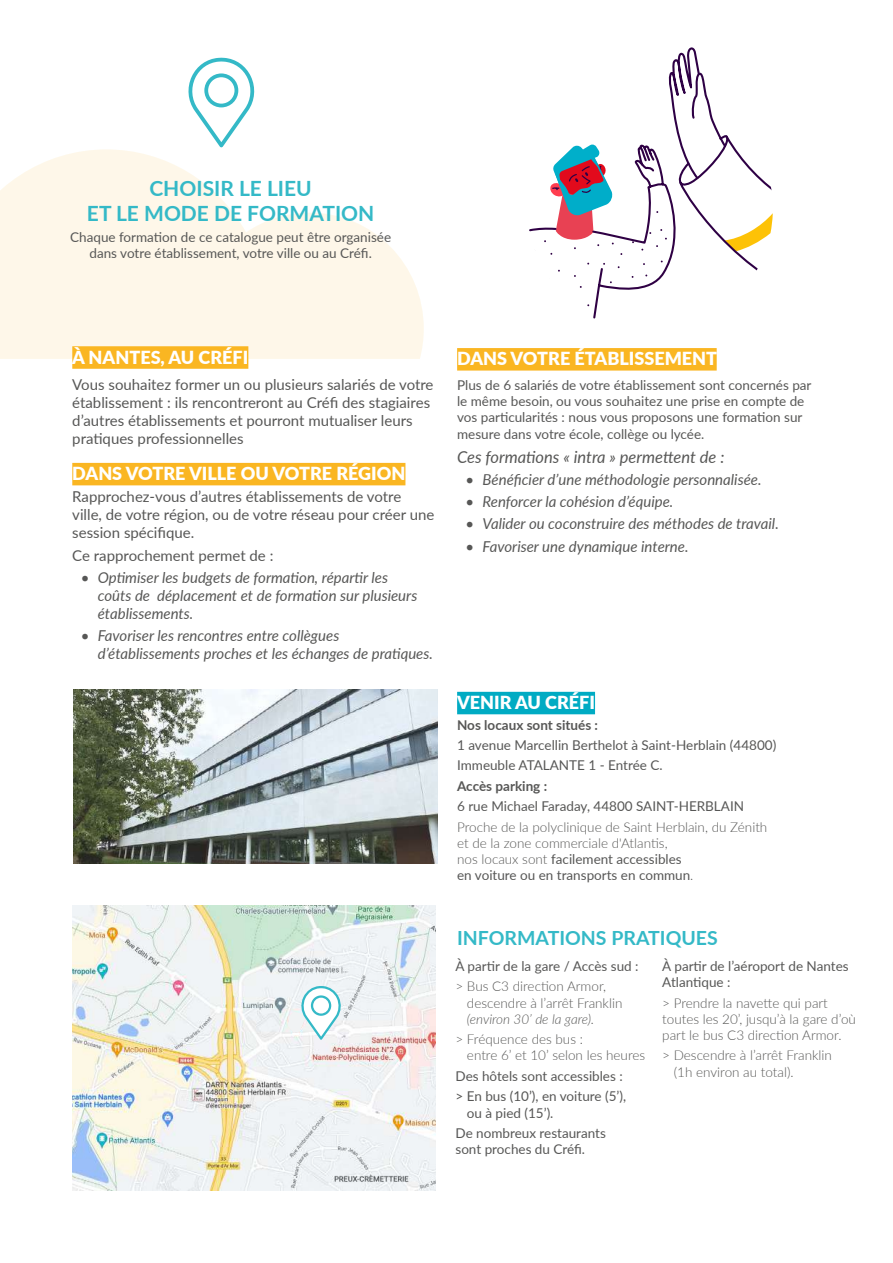
<style>
.page{position:relative;width:893px;height:1263px;background:#fff}
.page>*{position:absolute;margin:0;border:0;box-sizing:border-box;transform-origin:0 0}
.t1{font:700 21px/25.2px "Lato";color:#34b9c7;text-align:center}
.t2{font:700 19.5px "Lato";color:#34b9c7}
.t3{font:900 18px "Lato";color:#fff}
.t4{font:italic 16.5px "Lato";color:#575756}
.t5{font:italic 15px/18px "Lato";color:#575756}
.t6{font:15px/18px "Lato";color:#575756}
.t7{font:13.5px/16.2px "Lato";color:#575756}
.t8{font:300 13.5px/16.2px "Lato";color:#575756}
.t9{font:700 13.5px "Lato";color:#575756}
.t10{font:italic 300 13.5px "Lato";color:#575756}
.s1{font-weight:400}
</style>
<div class="page">
<svg style="left:0;top:149px;width:424px;height:210px;fill:#fef7e9"></svg>
<img style="left:72px;top:905px;width:364px;height:286px">
<div style="left:457px;top:692px;width:138px;height:22px;background:#00abc3"></div>
<div style="left:457px;top:348px;width:260px;height:23px;background:#fab622"></div>
<svg style="left:188px;top:58px;width:67px;height:89px"></svg>
<img style="left:74px;top:690px;width:363px;height:174px">
<svg style="left:288px;top:986px;width:54px;height:54px"></svg>
<div style="left:72px;top:346px;width:176px;height:23px;background:#fab622"></div>
<div style="left:72px;top:463px;width:333px;height:22px;background:#fab622"></div>
<svg style="left:529px;top:47px;width:244px;height:272px"></svg>
<h1 class="t1" style="left:87px;top:175px;width:289px">CHOISIR LE LIEU<br>ET LE MODE DE FORMATION</h1>
<p class="t7" style="left:70px;top:228px;width:322px;text-align:center">Chaque formation de ce catalogue peut être organisée dans votre établissement, votre ville ou au Créfi.</p>
<h3 class="t3" style="left:72px;top:343px;width:178px">À NANTES, AU CRÉFI</h3>
<p class="t6" style="left:72px;top:375px;width:363px">Vous souhaitez former un ou plusieurs salariés de votre établissement : ils rencontreront au Créfi des stagiaires d’autres établissements et pourront mutualiser leurs pratiques professionnelles</p>
<h3 class="t3" style="left:72px;top:460px;width:335px">DANS VOTRE VILLE OU VOTRE RÉGION</h3>
<p class="t6" style="left:72px;top:487px;width:364px">Rapprochez-vous d’autres établissements de votre ville, de votre région, ou de votre réseau pour créer une session spécifique.</p>
<p class="t6" style="left:72px;top:545px;width:203px">Ce rapprochement permet de :</p>
<p class="t5" style="left:98px;top:568px;width:321px;text-indent:-17px">• Optimiser les budgets de formation, répartir les coûts de déplacement et de formation sur plusieurs établissements.</p>
<p class="t5" style="left:98px;top:626px;width:337px;text-indent:-17px">• Favoriser les rencontres entre collègues d’établissements proches et les échanges de pratiques.</p>
<h3 class="t3" style="left:457px;top:345px;width:262px">DANS VOTRE ÉTABLISSEMENT</h3>
<p class="t7" style="left:457px;top:376px;width:356px">Plus de 6 salariés de votre établissement sont concernés par le même besoin, ou vous souhaitez une prise en compte de vos particularités : nous vous proposons une formation sur mesure dans votre école, collège ou lycée.</p>
<p class="t4" style="left:457px;top:445px;width:269px">Ces formations « intra » permettent de :</p>
<p class="t5" style="left:466px;top:470px;width:297px">• Bénéficier d’une méthodologie personnalisée.</p>
<p class="t5" style="left:466px;top:492px;width:209px">• Renforcer la cohésion d’équipe.</p>
<p class="t5" style="left:466px;top:514px;width:315px">• Valider ou coconstruire des méthodes de travail.</p>
<p class="t5" style="left:466px;top:537px;width:224px">• Favoriser une dynamique interne.</p>
<h3 class="t3" style="left:457px;top:689px;width:139px">VENIR AU CRÉFI</h3>
<p class="t9" style="left:457px;top:715px;width:142px">Nos locaux sont situés :</p>
<p class="t7" style="left:457px;top:734px;width:321px;line-height:20.4px">1 avenue Marcellin Berthelot à Saint-Herblain (44800)<br>Immeuble ATALANTE 1 - Entrée C.</p>
<p class="t9" style="left:457px;top:776px;width:92px">Accès parking :</p>
<p class="t7" style="left:457px;top:798px;width:288px">6 rue Michael Faraday, 44800 SAINT-HERBLAIN</p>
<p class="t8" style="left:457px;top:818px;width:312px">Proche de la polyclinique de Saint Herblain, du Zénith et de la zone commerciale d'Atlantis,<br>nos locaux sont <span class="s1">facilement accessibles<br>en voiture ou en transports en commun</span>.</p>
<h2 class="t2" style="left:457px;top:923px;width:262px">INFORMATIONS PRATIQUES</h2>
<p class="t7" style="left:455px;top:957px;width:185px">À partir de la gare / Accès sud :</p>
<p class="t8" style="left:467px;top:978px;width:157px;text-indent:-11px">&gt; Bus C3 direction Armor, descendre à l’arrêt Franklin</p>
<p class="t10" style="left:467px;top:1009px;width:129px">(environ 30’ de la gare).</p>
<p class="t8" style="left:467px;top:1031px;width:180px;text-indent:-11px">&gt; Fréquence des bus :<br>entre 6’ et 10’ selon les heures</p>
<p class="t7" style="left:455px;top:1065px;width:172px;line-height:20.4px">Des hôtels sont accessibles : &gt; En bus (10’), en voiture (5’),</p>
<p class="t7" style="left:455px;top:1102px;width:152px;line-height:20.4px;text-indent:11px">ou à pied (15’).<br>De nombreux restaurants</p>
<p class="t7" style="left:455px;top:1140px;width:131px">sont proches du Créfi.</p>
<p class="t7" style="left:662px;top:957px;width:188px">À partir de l’aéroport de Nantes<br>Atlantique :</p>
<p class="t8" style="left:662px;top:994px;width:195px">&gt; Prendre la navette qui part toutes les 20’, jusqu’à la gare d’où part le bus C3 direction Armor.</p>
<p class="t8" style="left:674px;top:1047px;width:160px;text-indent:-11px">&gt; Descendre à l’arrêt Franklin (1h environ au total).</p>
</div>
